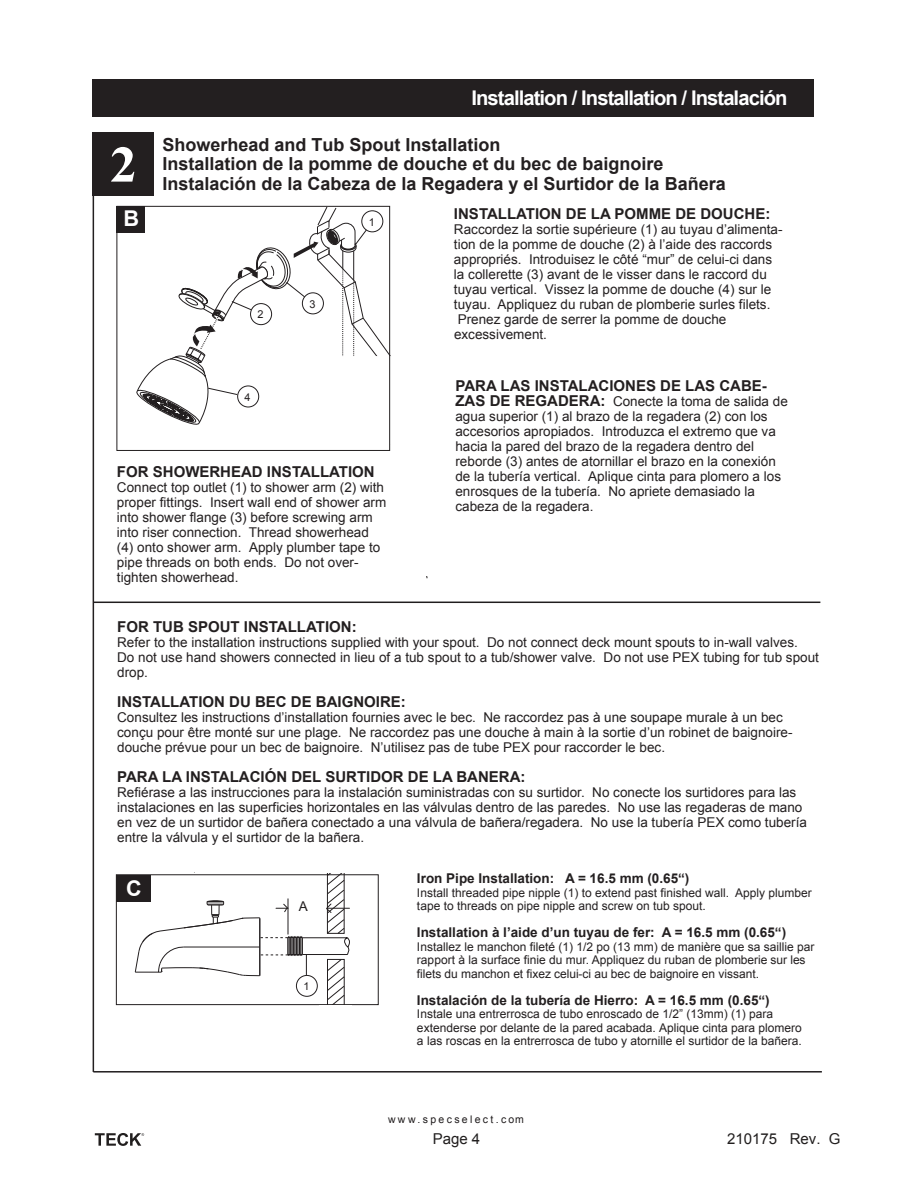
<style>
.page{position:relative;width:918px;height:1188px;background:#fff}
.page>*{position:absolute;margin:0;border:0;box-sizing:border-box;transform-origin:0 0}
.t1{font:700 51.3px "Times New Roman";color:#fff;scale:1.06 1}
.t2{font:700 21.75px "Arial";color:#fff}
.t3{font:700 21.6px "Arial";color:#fff}
.t4{font:700 20.25px "Arial";letter-spacing:-.045em;color:#fff}
.t5{font:700 18px/19.5px "Arial";color:#231f20}
.t6{font:700 15px "Arial";color:#231f20}
.t7{font:15px "Arial";color:#211e1e}
.t8{font:13.5px/15px "Arial";color:#231f20}
.t9{font:700 13.5px "Arial";color:#231f20}
.t10{font:12px/13.5px "Arial";color:#231f20}
.t11{font:10.95px "Arial";color:#231f20}
.t12{font:10.8px "Arial";color:#231f20}
.t13{font:10.5px "Arial";letter-spacing:.22em;color:#201c1d}
.s1{font-weight:700;font-size:15px}
</style>
<div class="page">
<div style="left:92px;top:80px;width:722px;height:37px;background:#231f20"></div>
<div style="left:93px;top:132px;width:61px;height:63px;background:#231f20"></div>
<hr style="left:93px;top:602px;width:727px;height:1px;background:#201d1e">
<hr style="left:93px;top:195px;width:1px;height:877px;background:#231f20">
<hr style="left:93px;top:1071px;width:729px;height:2px;background:#201d1e">
<div style="left:117px;top:206px;width:28px;height:27px;background:#231f20"></div>
<div style="left:117px;top:875px;width:34px;height:26px;background:#231f20"></div>
<svg style="left:95px;top:1133px;width:49px;height:13px"></svg>
<svg style="left:135px;top:207px;width:365px;height:799px"></svg>
<h3 class="t4" style="left:471px;top:86px;width:318px">Installation / Installation / Instalación</h3>
<h1 class="t1" style="left:110px;top:135px;width:27px">2</h1>
<h3 class="t5" style="left:163px;top:135px;width:565px">Showerhead and Tub Spout Installation<br>Installation de la pomme de douche et du bec de baignoire<br>Instalación de la Cabeza de la Regadera y el Surtidor de la Bañera</h3>
<h2 class="t2" style="left:123px;top:206px;width:17px">B</h2>
<p class="t11" style="left:258px;top:308px;width:8px">2</p>
<p class="t11" style="left:245px;top:391px;width:8px">4</p>
<p class="t11" style="left:309px;top:298px;width:8px">3</p>
<p class="t11" style="left:369px;top:216px;width:8px">1</p>
<p class="t6" style="left:117px;top:464px;width:259px">FOR SHOWERHEAD INSTALLATION</p>
<p class="t8" style="left:117px;top:480px;width:271px">Connect top outlet (1) to shower arm (2) with proper fittings. Insert wall end of shower arm into shower flange (3) before screwing arm into riser connection. Thread showerhead (4) onto shower arm. Apply plumber tape to pipe threads on both ends. Do not over&shy;tighten showerhead.</p>
<p class="t6" style="left:454px;top:206px;width:318px">INSTALLATION DE LA POMME DE DOUCHE:</p>
<p class="t8" style="left:454px;top:222px;width:330px">Raccordez la sortie supérieure (1) au tuyau d’alimenta&shy;tion de la pomme de douche (2) à l’aide des raccords appropriés. Introduisez le côté “mur” de celui-ci dans la collerette (3) avant de le visser dans le raccord du tuyau vertical. Vissez la pomme de douche (4) sur le tuyau. Appliquez du ruban de plomberie surles filets.<br>Prenez garde de serrer la pomme de douche excessivement.</p>
<p class="t6" style="left:455px;top:377px;width:313px">PARA LAS INSTALACIONES DE LAS CABE-</p>
<p class="t8" style="left:455px;top:393px;width:334px"><span class="s1">ZAS DE REGADERA:</span> Conecte la toma de salida de agua superior (1) al brazo de la regadera (2) con los accesorios apropiados. Introduzca el extremo que va hacia la pared del brazo de la regadera dentro del reborde (3) antes de atornillar el brazo en la conexión de la tubería vertical. Aplique cinta para plomero a los enrosques de la tubería. No apriete demasiado la cabeza de la regadera.</p>
<p class="t6" style="left:117px;top:618px;width:241px">FOR TUB SPOUT INSTALLATION:</p>
<p class="t8" style="left:117px;top:634px;width:703px">Refer to the installation instructions supplied with your spout. Do not connect deck mount spouts to in-wall valves.<br>Do not use hand showers connected in lieu of a tub spout to a tub/shower valve. Do not use PEX tubing for tub spout drop.</p>
<p class="t6" style="left:117px;top:693px;width:290px">INSTALLATION DU BEC DE BAIGNOIRE:</p>
<p class="t8" style="left:117px;top:709px;width:677px">Consultez les instructions d’installation fournies avec le bec. Ne raccordez pas à une soupape murale à un bec conçu pour être monté sur une plage. Ne raccordez pas une douche à main à la sortie d’un robinet de baignoire&shy;douche prévue pour un bec de baignoire. N’utilisez pas de tube PEX pour raccorder le bec.</p>
<p class="t6" style="left:117px;top:768px;width:410px">PARA LA INSTALACIÓN DEL SURTIDOR DE LA BANERA:</p>
<p class="t8" style="left:117px;top:784px;width:691px">Refiérase a las instrucciones para la instalación suministradas con su surtidor. No conecte los surtidores para las instalaciones en las superficies horizontales en las válvulas dentro de las paredes. No use las regaderas de mano en vez de un surtidor de bañera conectado a una válvula de bañera/regadera. No use la tubería PEX como tubería entre la válvula y el surtidor de la bañera.</p>
<h3 class="t3" style="left:126px;top:876px;width:17px">C</h3>
<p class="t9" style="left:417px;top:871px;width:274px">Iron Pipe Installation: A = 16.5 mm (0.65“)</p>
<p class="t10" style="left:417px;top:886px;width:396px">Install threaded pipe nipple (1) to extend past finished wall. Apply plumber tape to threads on pipe nipple and screw on tub spout.</p>
<p class="t9" style="left:417px;top:925px;width:371px">Installation à l’aide d’un tuyau de fer: A = 16.5 mm (0.65“)</p>
<p class="t10" style="left:417px;top:940px;width:399px">Installez le manchon fileté (1) 1/2 po (13 mm) de manière que sa saillie par rapport à la surface finie du mur. Appliquez du ruban de plomberie sur les filets du manchon et fixez celui-ci au bec de baignoire en vissant.</p>
<p class="t9" style="left:417px;top:993px;width:354px">Instalación de la tubería de Hierro: A = 16.5 mm (0.65“)</p>
<p class="t10" style="left:417px;top:1007px;width:386px">Instale una entrerrosca de tubo enroscado de 1/2” (13mm) (1) para extenderse por delante de la pared acabada. Aplique cinta para plomero a las roscas en la entrerrosca de tubo y atornille el surtidor de la bañera.</p>
<p class="t8" style="left:299px;top:899px;width:11px">A</p>
<p class="t12" style="left:303px;top:980px;width:8px">1</p>
<p class="t13" style="left:388px;top:1113px;width:137px">www.specselect.com</p>
<p class="t7" style="left:433px;top:1130px;width:49px">Page 4</p>
<p class="t7" style="left:727px;top:1130px;width:115px">210175 Rev. G</p>
</div>
